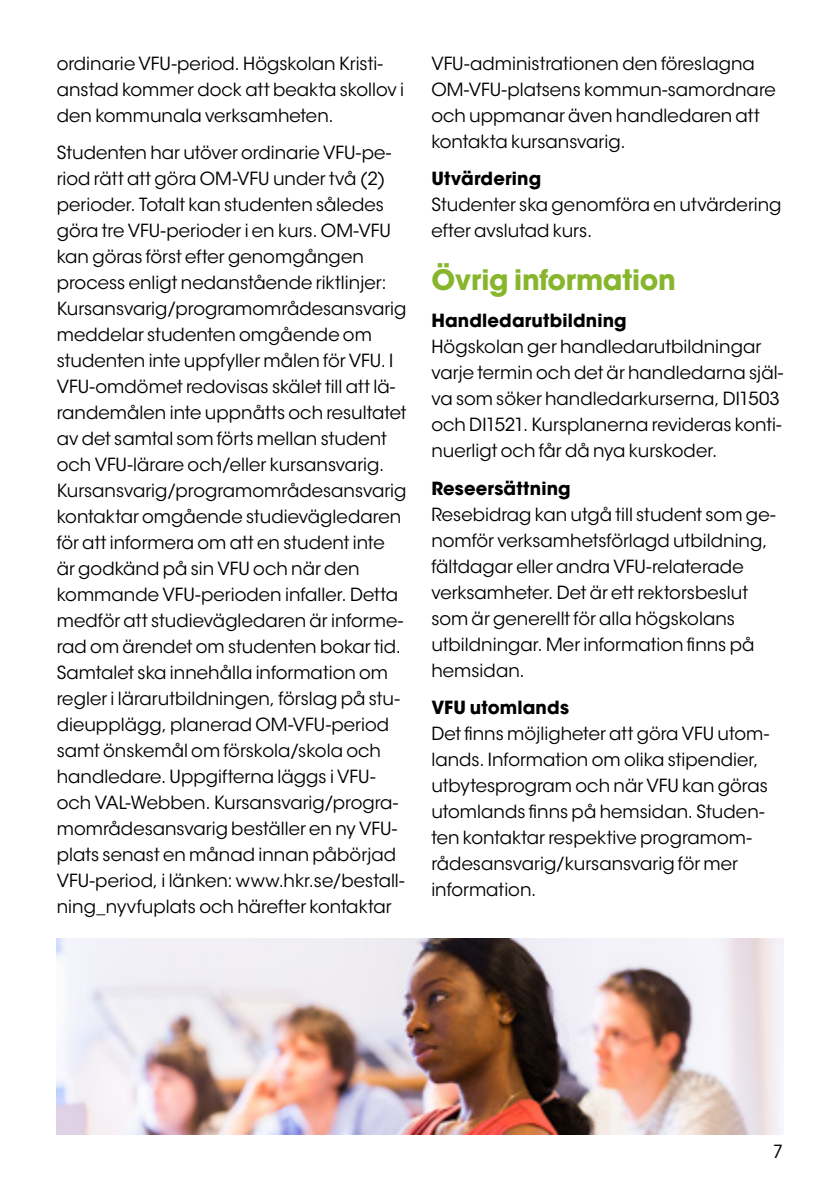
<style>
.page{position:relative;width:840px;height:1191px;background:#fff}
.page>*{position:absolute;margin:0;border:0;box-sizing:border-box;transform-origin:0 0}
.t1{font:700 28px "ITC Avant Garde Std";letter-spacing:-.01em;color:#87b62d}
.t2{font:18px/26px "ITC Avant Garde Std";color:#000}
.t3{font:700 18px "ITC Avant Garde Std";letter-spacing:.01em;color:#000}
</style>
<div class="page">
<img style="left:57px;top:938px;width:725px;height:196px">
<p class="t2" style="left:57px;top:51px;width:348px">ordinarie VFU-period. Högskolan Kristi&shy;anstad kommer dock att beakta skollov i den kommunala verksamheten.</p>
<p class="t2" style="left:57px;top:140px;width:351px">Studenten har utöver ordinarie VFU-pe&shy;riod rätt att göra OM-VFU under två (2) perioder. Totalt kan studenten således göra tre VFU-perioder i en kurs. OM-VFU kan göras först efter genomgången process enligt nedanstående riktlinjer:<br>Kursansvarig/programområdesansvarig meddelar studenten omgående om studenten inte uppfyller målen för VFU. I VFU-omdömet redovisas skälet till att lä&shy;randemålen inte uppnåtts och resultatet av det samtal som förts mellan student och VFU-lärare och/eller kursansvarig.<br>Kursansvarig/programområdesansvarig kontaktar omgående studievägledaren för att informera om att en student inte är godkänd på sin VFU och när den kommande VFU-perioden infaller. Detta medför att studievägledaren är informe&shy;rad om ärendet om studenten bokar tid.<br>Samtalet ska innehålla information om regler i lärarutbildningen, förslag på stu&shy;dieupplägg, planerad OM-VFU-period samt önskemål om förskola/skola och handledare. Uppgifterna läggs i VFU&shy;och VAL-Webben. Kursansvarig/progra&shy;mområdesansvarig beställer en ny VFU&shy;plats senast en månad innan påbörjad VFU-period, i länken: www.hkr.se/bestall&shy;ning_nyvfuplats och härefter kontaktar</p>
<p class="t2" style="left:431px;top:50px;width:346px">VFU-administrationen den föreslagna OM-VFU-platsens kommun-samordnare och uppmanar även handledaren att kontakta kursansvarig.</p>
<p class="t3" style="left:431px;top:167px;width:111px">Utvärdering</p>
<p class="t2" style="left:431px;top:192px;width:351px">Studenter ska genomföra en utvärdering efter avslutad kurs.</p>
<h1 class="t1" style="left:431px;top:262px;width:246px">Övrig information</h1>
<p class="t3" style="left:431px;top:309px;width:197px">Handledarutbildning</p>
<p class="t2" style="left:431px;top:334px;width:353px">Högskolan ger handledarutbildningar varje termin och det är handledarna själ&shy;va som söker handledarkurserna, DI1503 och DI1521. Kursplanerna revideras konti&shy;nuerligt och får då nya kurskoder.</p>
<p class="t3" style="left:431px;top:476px;width:141px">Reseersättning</p>
<p class="t2" style="left:431px;top:501px;width:345px">Resebidrag kan utgå till student som ge&shy;nomför verksamhetsförlagd utbildning, fältdagar eller andra VFU-relaterade verksamheter. Det är ett rektorsbeslut som är generellt för alla högskolans utbildningar. Mer information finns på hemsidan.</p>
<p class="t3" style="left:431px;top:696px;width:139px">VFU utomlands</p>
<p class="t2" style="left:431px;top:721px;width:339px">Det finns möjligheter att göra VFU utom&shy;lands. Information om olika stipendier, utbytesprogram och när VFU kan göras utomlands finns på hemsidan. Studen&shy;ten kontaktar respektive programom&shy;rådesansvarig/kursansvarig för mer information.</p>
<p class="t2" style="left:772px;top:1139px;width:12px">7</p>
</div>
